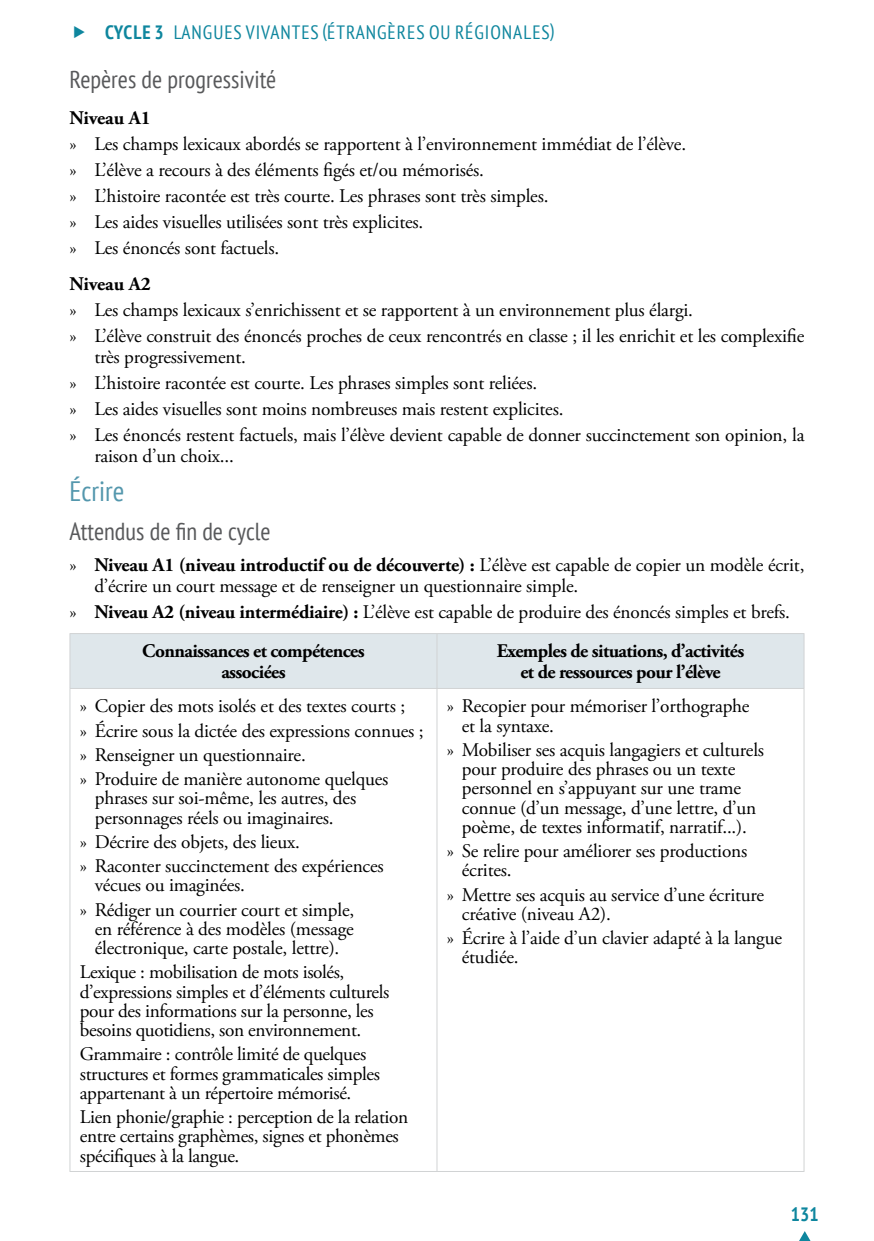
<style>
.page{position:relative;width:874px;height:1241px;background:#fff}
.page>*{position:absolute;margin:0;border:0;box-sizing:border-box;transform-origin:0 0}
.t1{font:condensed 28px "PT Sans";color:#5497ad}
.t2{font:condensed 24.5px "PT Sans";color:#58595b}
.t3{font:19.25px/19.2px "Adobe Garamond Pro";letter-spacing:-.01em;color:#000}
.t4{font:700 19.25px/39.2px "Adobe Garamond Pro";letter-spacing:-.03em;color:#000}
.t5{font:condensed 19.25px "PT Sans";letter-spacing:.05em;color:#0e869e}
.t6{font:700 19.25px "Adobe Garamond Pro";color:#000}
.t7{font:700 condensed 19.25px "PT Sans";color:#0e869e}
.s1{font-weight:700}
.s2{font-weight:400}
</style>
<div class="page">
<svg style="left:799px;top:1231px;width:11px;height:9px"></svg>
<div style="left:70px;top:634px;width:733px;height:54px;background:#dfe7eb"></div>
<hr style="left:69px;top:633px;width:368px;height:1px;background:#d1d3d4">
<hr style="left:69px;top:634px;width:1px;height:54px;background:#d1d3d4">
<hr style="left:437px;top:633px;width:367px;height:1px;background:#d1d3d4">
<hr style="left:436px;top:634px;width:1px;height:54px;background:#d1d3d4">
<hr style="left:803px;top:634px;width:1px;height:54px;background:#d1d3d4">
<hr style="left:69px;top:688px;width:368px;height:1px;background:#d1d3d4">
<hr style="left:69px;top:688px;width:1px;height:482px;background:#d1d3d4">
<hr style="left:437px;top:688px;width:367px;height:1px;background:#d1d3d4">
<hr style="left:436px;top:688px;width:1px;height:482px;background:#d1d3d4">
<hr style="left:803px;top:688px;width:1px;height:482px;background:#d1d3d4">
<hr style="left:69px;top:1170px;width:368px;height:1px;background:#d1d3d4">
<hr style="left:437px;top:1170px;width:367px;height:1px;background:#d1d3d4">
<p class="t5" style="left:105px;top:20px;width:359px"><span class="s1">Cycle 3</span> Langues vivantes (ÉTRANGÈRES OU RÉGI</p>
<p class="t5" style="left:490px;top:20px;width:66px">ONALES)</p>
<p class="t2" style="left:69px;top:63px;width:208px">Repères de progressivité</p>
<p class="t6" style="left:69px;top:106px;width:83px">Niveau A1</p>
<p class="t3" style="left:69px;top:131px;width:617px;line-height:25.9px">» Les champs lexicaux abordés se rapportent à l’environnement immédiat de l’élève. » L’élève a recours à des éléments figés et/ou mémorisés.<br>» L’histoire racontée est très courte. Les phrases sont très simples.<br>» Les aides visuelles utilisées sont très explicites.<br>» Les énoncés sont factuels.</p>
<p class="t6" style="left:69px;top:272px;width:83px">Niveau A2</p>
<p class="t3" style="left:69px;top:297px;width:736px;line-height:25.9px">» Les champs lexicaux s’enrichissent et se rapportent à un environnement plus élargi.<br>» L’élève construit des énoncés proches de ceux rencontrés en classe ; il les enrichit et les complexifie</p>
<p class="t3" style="left:69px;top:344px;width:736px;line-height:25.9px;text-indent:25px">très progressivement.<br>» L’histoire racontée est courte. Les phrases simples sont reliées.<br>» Les aides visuelles sont moins nombreuses mais restent explicites.<br>» Les énoncés restent factuels, mais l’élève devient capable de donner succinctement son opinion, la</p>
<p class="t3" style="left:94px;top:446px;width:141px">raison d’un choix...</p>
<h1 class="t1" style="left:69px;top:473px;width:56px">Écrire</h1>
<p class="t2" style="left:69px;top:516px;width:202px">Attendus de fin de cycle</p>
<p class="t3" style="left:94px;top:555px;width:711px;line-height:21px;text-indent:-25px">» <span class="s1">Niveau A1 (niveau introductif ou de découverte) :</span> L’élève est capable de copier un modèle écrit, d’écrire un court message et de renseigner un questionnaire simple.</p>
<p class="t4" style="left:142px;top:593px;width:649px;text-indent:-73px"><span class="s2">»</span> Niveau A2 (niveau intermédiaire) : <span class="s2">L’élève est capable de produire des énoncés simples et brefs.<br></span>Connaissances et compétences</p>
<p class="t4" style="left:221px;top:653px;width:66px">associées</p>
<p class="t4" style="left:496px;top:641px;width:249px;line-height:21px;text-align:center">Exemples de situations, d’activités et de ressources pour l’élève</p>
<p class="t3" style="left:80px;top:694px;width:345px;line-height:24.2px">» Copier des mots isolés et des textes courts ;<br>» Écrire sous la dictée des expressions connues ; » Renseigner un questionnaire.<br>» Produire de manière autonome quelques</p>
<p class="t3" style="left:95px;top:789px;width:263px">phrases sur soi-même, les autres, des personnages réels ou imaginaires.</p>
<p class="t3" style="left:80px;top:830px;width:305px;line-height:24.2px">» Décrire des objets, des lieux.<br>» Raconter succinctement des expériences</p>
<p class="t3" style="left:80px;top:873px;width:276px;line-height:24.2px;text-indent:15px">vécues ou imaginées.<br>» Rédiger un courrier court et simple,</p>
<p class="t3" style="left:95px;top:919px;width:260px">en référence à des modèles (message électronique, carte postale, lettre).</p>
<p class="t3" style="left:80px;top:963px;width:311px">Lexique : mobilisation de mots isolés, d’expressions simples et d’éléments culturels pour des informations sur la personne, les besoins quotidiens, son environnement.</p>
<p class="t3" style="left:80px;top:1045px;width:301px">Grammaire : contrôle limité de quelques structures et formes grammaticales simples appartenant à un répertoire mémorisé.</p>
<p class="t3" style="left:80px;top:1107px;width:329px">Lien phonie/graphie : perception de la relation entre certains graphèmes, signes et phonèmes spécifiques à la langue.</p>
<p class="t3" style="left:461px;top:697px;width:289px;text-indent:-15px">» Recopier pour mémoriser l’orthographe et la syntaxe.</p>
<p class="t3" style="left:461px;top:740px;width:304px;text-indent:-15px">» Mobiliser ses acquis langagiers et culturels pour produire des phrases ou un texte personnel en s’appuyant sur une trame connue (d’un message, d’une lettre, d’un poème, de textes informatif, narratif...).</p>
<p class="t3" style="left:461px;top:842px;width:287px;text-indent:-15px">» Se relire pour améliorer ses productions écrites.</p>
<p class="t3" style="left:461px;top:885px;width:303px;text-indent:-15px">» Mettre ses acquis au service d’une écriture créative (niveau A2).</p>
<p class="t3" style="left:461px;top:929px;width:321px;text-indent:-15px">» Écrire à l’aide d’un clavier adapté à la langue étudiée.</p>
<p class="t7" style="left:790px;top:1201px;width:29px">131</p>
</div>
